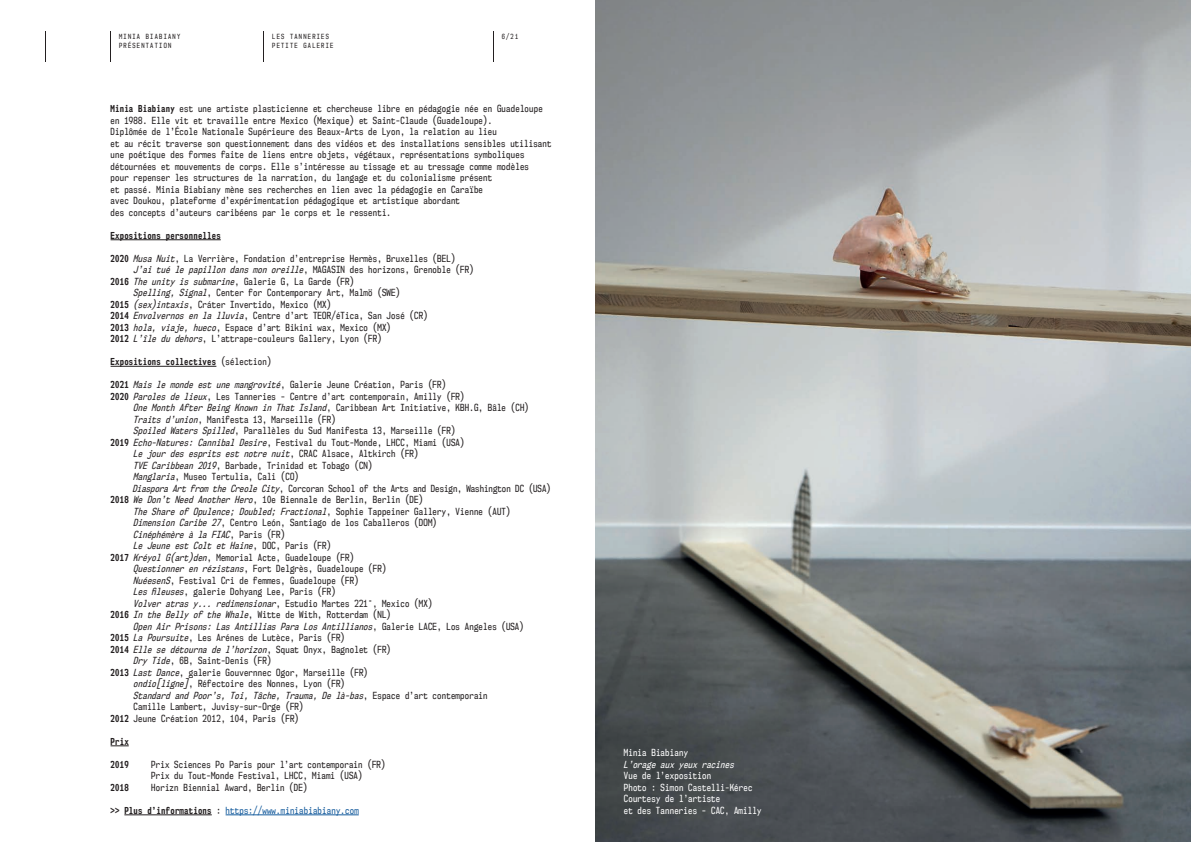
<style>
.page{position:relative;width:1191px;height:842px;background:#fff}
.page>*{position:absolute;margin:0;border:0;box-sizing:border-box;transform-origin:0 0}
.t1{font:9px/11.5px "NK57 Monospace Cd Rg";letter-spacing:.025em;color:#231f20}
.t2{font:italic 9px "NK57 Monospace Cd Rg";letter-spacing:.025em;color:#231f20}
.t3{font:9px/11.5px "NK57 Monospace Cd Rg";letter-spacing:.025em;color:#fff}
.t4{font:700 9px "NK57 Monospace Cd Rg";letter-spacing:.025em;color:#231f20}
.t5{font:9px "NK57 Monospace Cd Rg";letter-spacing:.025em;color:#175d9e}
.t6{font:italic 9px "NK57 Monospace Cd Rg";letter-spacing:.025em;color:#fff}
.t7{font:6.5px/9px "NK57 Monospace Cd Rg";letter-spacing:.2em;color:#231f20}
.s1{font-weight:700}
.s2{font-style:italic}
.s3{font-weight:400}
.s4{font-style:normal}
.s5{font-weight:700;font-style:normal}
.s6{font-weight:700;color:#231f20}
.s7{color:#231f20}
</style>
<div class="page">
<img style="left:595px;top:0;width:596px;height:842px">
<hr style="left:110px;top:31px;width:1px;height:30px;background:#231f20">
<hr style="left:263px;top:31px;width:1px;height:30px;background:#231f20">
<hr style="left:45px;top:31px;width:1px;height:30px;background:#231f20">
<hr style="left:493px;top:31px;width:1px;height:30px;background:#231f20">
<hr style="left:111px;top:240px;width:110px;height:1px;background:#231f20">
<hr style="left:111px;top:366px;width:105px;height:1px;background:#231f20">
<svg style="left:111px;top:746px;width:18px;height:1px"></svg>
<hr style="left:124px;top:815px;width:88px;height:1px;background:#231f20">
<hr style="left:226px;top:815px;width:133px;height:1px;background:#175d9e">
<p class="t7" style="left:119px;top:32px;width:63px">MINIA BIABIANY<br>PRÉSENTATION</p>
<p class="t7" style="left:501px;top:32px;width:18px">6/21</p>
<p class="t7" style="left:272px;top:32px;width:63px">LES TANNERIES<br>PETITE GALERIE</p>
<p class="t1" style="left:111px;top:103px;width:442px"><span class="s1">Minia Biabiany</span> est une artiste plasticienne et chercheuse libre en pédagogie née en Guadeloupe en 1988. Elle vit et travaille entre Mexico (Mexique) et Saint-Claude (Guadeloupe).<br>Diplômée de l’École Nationale Supérieure des Beaux-Arts de Lyon, la relation au lieu<br>et au récit traverse son questionnement dans des vidéos et des installations sensibles utilisant une poétique des formes faite de liens entre objets, végétaux, représentations symboliques détournées et mouvements de corps. Elle s’intéresse au tissage et au tressage comme modèles<br>pour repenser les structures de la narration, du langage et du colonialisme présent<br>et passé. Minia Biabiany mène ses recherches en lien avec la pédagogie en Caraïbe<br>avec Doukou, plateforme d’expérimentation pédagogique et artistique abordant<br>des concepts d’auteurs caribéens par le corps et le ressenti.</p>
<p class="t4" style="left:111px;top:230px;width:112px">Expositions personnelles</p>
<p class="t1" style="left:111px;top:252px;width:346px"><span class="s1">2020</span> <span class="s2">Musa Nuit</span>, La Verrière, Fondation d’entreprise Hermès, Bruxelles (BEL)</p>
<p class="t1" style="left:134px;top:264px;width:342px"><span class="s2">J’ai tué le papillon dans mon oreille</span>, MAGASIN des horizons, Grenoble (FR)</p>
<p class="t1" style="left:111px;top:275px;width:245px"><span class="s1">2016</span> <span class="s2">The unity is submarine</span>, Galerie G, La Garde (FR)</p>
<p class="t1" style="left:134px;top:287px;width:268px"><span class="s2">Spelling, Signal</span>, Center for Contemporary Art, Malmö (SWE)</p>
<p class="t1" style="left:111px;top:298px;width:222px"><span class="s1">2015</span> <span class="s2">(sex)intaxis</span>, Cráter Invertido, Mexico (MX)</p>
<p class="t1" style="left:111px;top:310px;width:319px"><span class="s1">2014</span> <span class="s2">Envolvernos en la lluvia</span>, Centre d’art TEOR/éTica, San José (CR)</p>
<p class="t1" style="left:111px;top:321px;width:282px"><span class="s1">2013</span> <span class="s2">hola, viaje, hueco</span>, Espace d’art Bikini wax, Mexico (MX)</p>
<p class="t1" style="left:111px;top:333px;width:273px"><span class="s1">2012</span> <span class="s2">L’île du dehors</span>, L’attrape-couleurs Gallery, Lyon (FR)</p>
<p class="t4" style="left:111px;top:356px;width:162px">Expositions collectives <span class="s3">(sélection)</span></p>
<p class="t1" style="left:111px;top:379px;width:337px"><span class="s1">2021</span> <span class="s2">Mais le monde est une mangrovité</span>, Galerie Jeune Création, Paris (FR)</p>
<p class="t1" style="left:111px;top:390px;width:355px"><span class="s1">2020</span> <span class="s2">Paroles de lieux</span>, Les Tanneries - Centre d’art contemporain, Amilly (FR)</p>
<p class="t1" style="left:134px;top:402px;width:397px"><span class="s2">One Month After Being Known in That Island</span>, Caribbean Art Initiative, KBH.G, Bâle (CH)</p>
<p class="t1" style="left:134px;top:413px;width:204px"><span class="s2">Traits d’union</span>, Manifesta 13, Marseille (FR)</p>
<p class="t1" style="left:134px;top:425px;width:323px"><span class="s2">Spoiled Waters Spilled</span>, Parallèles du Sud Manifesta 13, Marseille (FR)</p>
<p class="t1" style="left:111px;top:436px;width:355px"><span class="s1">2019</span> <span class="s2">Echo-Natures: Cannibal Desire</span>, Festival du Tout-Monde, LHCC, Miami (USA)</p>
<p class="t2" style="left:134px;top:448px;width:286px">Le jour des esprits est notre nuit<span class="s4">, CRAC Alsace, Altkirch (FR)</span></p>
<p class="t1" style="left:134px;top:459px;width:240px"><span class="s2">TVE Caribbean 2019</span>, Barbade, Trinidad et Tobago (CN)</p>
<p class="t1" style="left:134px;top:471px;width:167px"><span class="s2">Manglaria</span>, Museo Tertulia, Cali (CO)</p>
<p class="t1" style="left:133px;top:482px;width:419px"><span class="s2">Diaspora Art from the Creole City</span>, Corcoran School of the Arts and Design, Washington DC (USA)</p>
<p class="t1" style="left:111px;top:494px;width:314px"><span class="s1">2018</span> <span class="s2">We Don’t Need Another Hero</span>, 10e Biennale de Berlin, Berlin (DE)</p>
<p class="t2" style="left:134px;top:506px;width:378px">The Share of Opulence; Doubled; Fractional<span class="s4">, Sophie Tappeiner Gallery, Vienne (AUT)</span></p>
<p class="t1" style="left:134px;top:517px;width:305px"><span class="s2">Dimension Caribe 27</span>, Centro León, Santiago de los Caballeros (DOM)</p>
<p class="t2" style="left:134px;top:529px;width:153px">Cinéphémère à la FIAC<span class="s4">, Paris (FR)</span></p>
<p class="t2" style="left:134px;top:540px;width:199px">Le Jeune est Colt et Haine<span class="s4">, DOC, Paris (FR)</span></p>
<p class="t1" style="left:111px;top:551px;width:245px"><span class="s1">2017</span> <span class="s2">Kréyol G(art)den</span>, Memorial Acte, Guadeloupe (FR)</p>
<p class="t1" style="left:134px;top:563px;width:254px"><span class="s2">Questionner en rézistans</span>, Fort Delgrès, Guadeloupe (FR)</p>
<p class="t1" style="left:134px;top:574px;width:227px"><span class="s2">NuéesenS</span>, Festival Cri de femmes, Guadeloupe (FR)</p>
<p class="t1" style="left:134px;top:586px;width:204px"><span class="s2">Les fileuses</span>, galerie Dohyang Lee, Paris (FR)</p>
<p class="t1" style="left:134px;top:597px;width:300px"><span class="s2">Volver atras y... redimensionar</span>, Estudio Martes 221˚, Mexico (MX)</p>
<p class="t1" style="left:111px;top:609px;width:282px"><span class="s1">2016</span> <span class="s2">In the Belly of the Whale</span>, Witte de With, Rotterdam (NL)</p>
<p class="t2" style="left:134px;top:621px;width:392px">Open Air Prisons: Las Antillias Para Los Antillianos<span class="s4">, Galerie LACE, Los Angeles (USA)</span></p>
<p class="t1" style="left:111px;top:632px;width:236px"><span class="s1">2015</span> <span class="s2">La Poursuite</span>, Les Arénes de Lutèce, Paris (FR)</p>
<p class="t2" style="left:111px;top:644px;width:282px"><span class="s5">2014</span> Elle se détourna de l’horizon<span class="s4">, Squat Onyx, Bagnolet (FR)</span></p>
<p class="t1" style="left:134px;top:655px;width:139px"><span class="s2">Dry Tide</span>, 6B, Saint-Denis (FR)</p>
<p class="t1" style="left:111px;top:666px;width:259px"><span class="s1">2013</span> <span class="s2">Last Dance</span>, galerie Gouvernnec Ogor, Marseille (FR)</p>
<p class="t1" style="left:134px;top:678px;width:213px"><span class="s2">ondio[ligne]</span>, Réfectoire des Nonnes, Lyon (FR)</p>
<p class="t2" style="left:134px;top:690px;width:355px">Standard and Poor’s, Toi, Tâche, Trauma, De là-bas<span class="s4">, Espace d’art contemporain</span></p>
<p class="t1" style="left:134px;top:701px;width:171px">Camille Lambert, Juvisy-sur-Orge (FR)</p>
<p class="t1" style="left:111px;top:712px;width:190px"><span class="s1">2012</span> Jeune Création 2012, 104, Paris (FR)</p>
<p class="t4" style="left:111px;top:736px;width:20px">Prix</p>
<p class="t4" style="left:111px;top:759px;width:20px">2019</p>
<p class="t1" style="left:151px;top:758px;width:236px">Prix Sciences Po Paris pour l’art contemporain (FR)<br>Prix du Tout-Monde Festival, LHCC, Miami (USA)</p>
<p class="t4" style="left:111px;top:782px;width:20px">2018</p>
<p class="t1" style="left:151px;top:781px;width:158px">Horizn Biennial Award, Berlin (DE)</p>
<p class="t5" style="left:111px;top:805px;width:250px"><span class="s6">&gt;&gt; Plus d’informations</span> <span class="s7">:</span> https://www.miniabiabiany.com</p>
<p class="t3" style="left:624px;top:747px;width:66px">Minia Biabiany</p>
<p class="t6" style="left:624px;top:759px;width:112px">L’orage aux yeux racines</p>
<p class="t3" style="left:624px;top:770px;width:139px">Vue de l’exposition<br>Photo : Simon Castelli-Kérec<br>Courtesy de l’artiste<br>et des Tanneries - CAC, Amilly</p>
</div>
